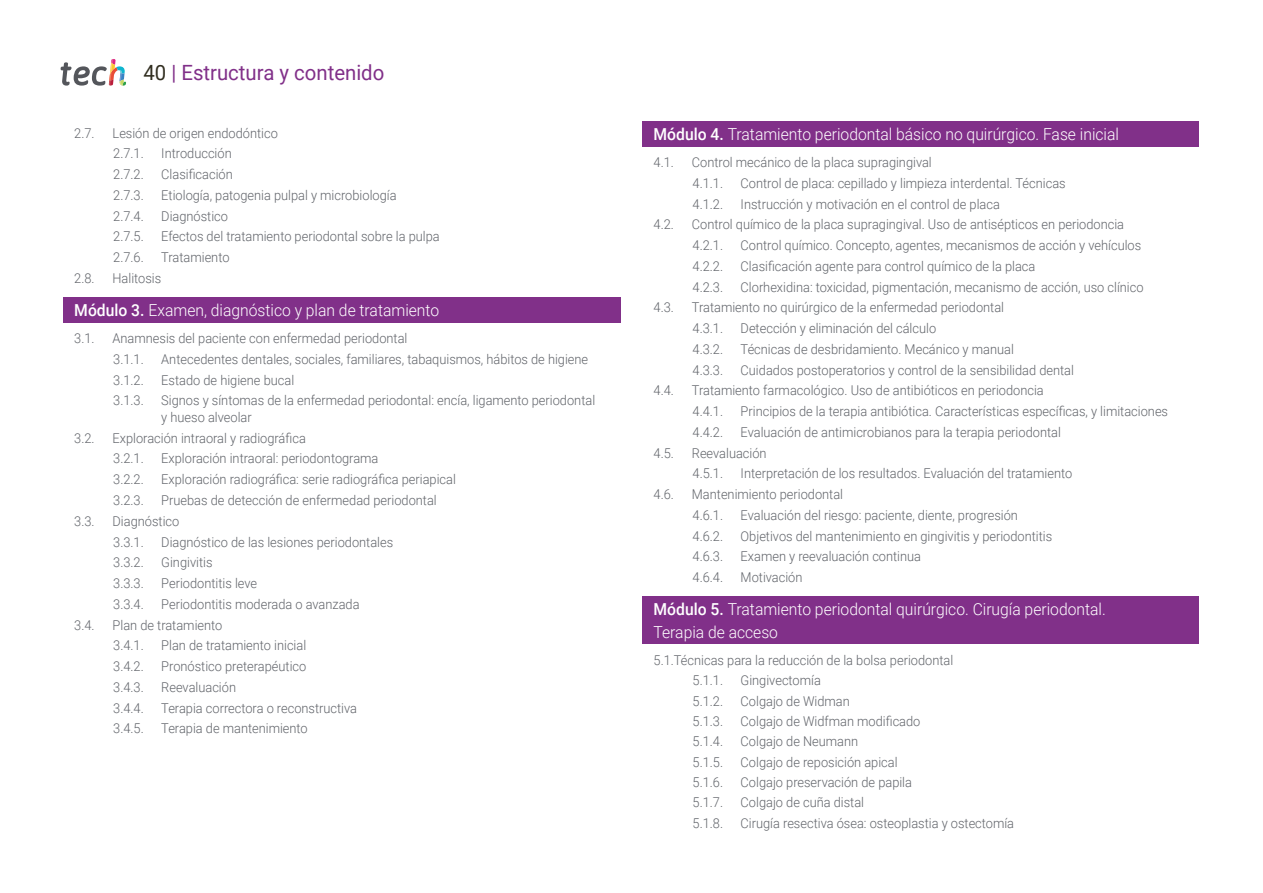
<style>
.page{position:relative;width:1263px;height:893px;background:#fff}
.page>*{position:absolute;margin:0;border:0;box-sizing:border-box;transform-origin:0 0}
.t1{font:21px "Roboto";color:#813089}
.t2{font:300 16.5px/22.5px "Roboto";color:#fff;scale:.95 1}
.t3{font:300 13.5px/20.7px "Roboto";color:#61646a;scale:.95 1}
.s1{color:#312e20}
.s2{font-weight:500}
</style>
<div class="page">
<svg style="left:61px;top:59px;width:65px;height:27px"></svg>
<div style="left:63px;top:297px;width:558px;height:25px;background:#813089"></div>
<div style="left:642px;top:121px;width:557px;height:25px;background:#813089"></div>
<div style="left:642px;top:596px;width:557px;height:48px;background:#813089"></div>
<h1 class="t1" style="left:144px;top:57px;width:242px"><span class="s1">40</span> | Estructura y contenido</h1>
<p class="t3" style="left:74px;top:122px;width:23px">2.7.</p>
<p class="t3" style="left:113px;top:122px;width:176px">Lesión de origen endodóntico<br>2.7.1.</p>
<p class="t3" style="left:161px;top:143px;width:76px">Introducción</p>
<p class="t3" style="left:113px;top:164px;width:34px">2.7.2.</p>
<p class="t3" style="left:161px;top:164px;width:77px">Clasificación</p>
<p class="t3" style="left:113px;top:184px;width:34px">2.7.3.</p>
<p class="t3" style="left:161px;top:184px;width:249px">Etiología, patogenia pulpal y microbiología</p>
<p class="t3" style="left:113px;top:205px;width:34px">2.7.4.</p>
<p class="t3" style="left:161px;top:205px;width:72px">Diagnóstico</p>
<p class="t3" style="left:113px;top:226px;width:34px">2.7.5.</p>
<p class="t3" style="left:161px;top:226px;width:294px">Efectos del tratamiento periodontal sobre la pulpa</p>
<p class="t3" style="left:113px;top:247px;width:34px">2.7.6.</p>
<p class="t3" style="left:161px;top:247px;width:73px">Tratamiento</p>
<p class="t3" style="left:74px;top:267px;width:23px">2.8.</p>
<p class="t3" style="left:113px;top:267px;width:53px">Halitosis</p>
<p class="t2" style="left:74px;top:298px;width:386px"><span class="s2">Módulo 3.</span> Examen, diagnóstico y plan de tratamiento</p>
<p class="t3" style="left:74px;top:328px;width:23px">3.1.</p>
<p class="t3" style="left:113px;top:328px;width:312px">Anamnesis del paciente con enfermedad periodontal<br>3.1.1.</p>
<p class="t3" style="left:161px;top:348px;width:451px">Antecedentes dentales, sociales, familiares, tabaquismos, hábitos de higiene</p>
<p class="t3" style="left:113px;top:369px;width:34px">3.1.2.</p>
<p class="t3" style="left:161px;top:369px;width:141px">Estado de higiene bucal</p>
<p class="t3" style="left:113px;top:390px;width:34px">3.1.3.</p>
<p class="t3" style="left:161px;top:392px;width:458px;line-height:16.5px">Signos y síntomas de la enfermedad periodontal: encía, ligamento periodontal y hueso alveolar</p>
<p class="t3" style="left:74px;top:427px;width:23px">3.2.</p>
<p class="t3" style="left:113px;top:427px;width:205px">Exploración intraoral y radiográfica<br>3.2.1.</p>
<p class="t3" style="left:161px;top:448px;width:230px">Exploración intraoral: periodontograma</p>
<p class="t3" style="left:113px;top:469px;width:34px">3.2.2.</p>
<p class="t3" style="left:161px;top:469px;width:312px">Exploración radiográfica: serie radiográfica periapical</p>
<p class="t3" style="left:113px;top:489px;width:34px">3.2.3.</p>
<p class="t3" style="left:161px;top:489px;width:291px">Pruebas de detección de enfermedad periodontal</p>
<p class="t3" style="left:74px;top:510px;width:23px">3.3.</p>
<p class="t3" style="left:113px;top:510px;width:72px">Diagnóstico<br>3.3.1.</p>
<p class="t3" style="left:161px;top:531px;width:246px">Diagnóstico de las lesiones periodontales</p>
<p class="t3" style="left:113px;top:552px;width:34px">3.3.2.</p>
<p class="t3" style="left:161px;top:552px;width:55px">Gingivitis</p>
<p class="t3" style="left:113px;top:572px;width:34px">3.3.3.</p>
<p class="t3" style="left:161px;top:572px;width:102px">Periodontitis leve</p>
<p class="t3" style="left:113px;top:593px;width:34px">3.3.4.</p>
<p class="t3" style="left:161px;top:593px;width:210px">Periodontitis moderada o avanzada</p>
<p class="t3" style="left:74px;top:614px;width:23px">3.4.</p>
<p class="t3" style="left:113px;top:614px;width:117px">Plan de tratamiento<br>3.4.1.</p>
<p class="t3" style="left:161px;top:635px;width:154px">Plan de tratamiento inicial</p>
<p class="t3" style="left:113px;top:655px;width:34px">3.4.2.</p>
<p class="t3" style="left:161px;top:655px;width:154px">Pronóstico preterapéutico</p>
<p class="t3" style="left:113px;top:676px;width:34px">3.4.3.</p>
<p class="t3" style="left:161px;top:676px;width:80px">Reevaluación</p>
<p class="t3" style="left:113px;top:697px;width:34px">3.4.4.</p>
<p class="t3" style="left:161px;top:697px;width:208px">Terapia correctora o reconstructiva</p>
<p class="t3" style="left:113px;top:718px;width:34px">3.4.5.</p>
<p class="t3" style="left:161px;top:718px;width:156px">Terapia de mantenimiento</p>
<p class="t2" style="left:654px;top:122px;width:491px"><span class="s2">Módulo 4.</span> Tratamiento periodontal básico no quirúrgico. Fase inicial</p>
<p class="t3" style="left:654px;top:151px;width:23px">4.1.</p>
<p class="t3" style="left:692px;top:151px;width:254px">Control mecánico de la placa supragingival<br>4.1.1.</p>
<p class="t3" style="left:741px;top:172px;width:344px">Control de placa: cepillado y limpieza interdental. Técnicas</p>
<p class="t3" style="left:693px;top:193px;width:34px">4.1.2.</p>
<p class="t3" style="left:741px;top:193px;width:274px">Instrucción y motivación en el control de placa</p>
<p class="t3" style="left:654px;top:214px;width:23px">4.2.</p>
<p class="t3" style="left:692px;top:214px;width:456px">Control químico de la placa supragingival. Uso de antisépticos en periodoncia<br>4.2.1.</p>
<p class="t3" style="left:741px;top:234px;width:423px">Control químico. Concepto, agentes, mecanismos de acción y vehículos</p>
<p class="t3" style="left:693px;top:255px;width:34px">4.2.2.</p>
<p class="t3" style="left:741px;top:255px;width:312px">Clasificación agente para control químico de la placa</p>
<p class="t3" style="left:693px;top:276px;width:34px">4.2.3.</p>
<p class="t3" style="left:741px;top:276px;width:426px">Clorhexidina: toxicidad, pigmentación, mecanismo de acción, uso clínico</p>
<p class="t3" style="left:654px;top:297px;width:23px">4.3.</p>
<p class="t3" style="left:692px;top:297px;width:330px">Tratamiento no quirúrgico de la enfermedad periodontal<br>4.3.1.</p>
<p class="t3" style="left:741px;top:317px;width:207px">Detección y eliminación del cálculo</p>
<p class="t3" style="left:693px;top:338px;width:34px">4.3.2.</p>
<p class="t3" style="left:741px;top:338px;width:289px">Técnicas de desbridamiento. Mecánico y manual</p>
<p class="t3" style="left:693px;top:359px;width:34px">4.3.3.</p>
<p class="t3" style="left:741px;top:359px;width:352px">Cuidados postoperatorios y control de la sensibilidad dental</p>
<p class="t3" style="left:654px;top:380px;width:23px">4.4.</p>
<p class="t3" style="left:692px;top:380px;width:372px">Tratamiento farmacológico. Uso de antibióticos en periodoncia<br>4.4.1.</p>
<p class="t3" style="left:741px;top:400px;width:451px">Principios de la terapia antibiótica. Características específicas, y limitaciones</p>
<p class="t3" style="left:693px;top:421px;width:34px">4.4.2.</p>
<p class="t3" style="left:741px;top:421px;width:339px">Evaluación de antimicrobianos para la terapia periodontal</p>
<p class="t3" style="left:654px;top:442px;width:23px">4.5.</p>
<p class="t3" style="left:692px;top:442px;width:80px">Reevaluación<br>4.5.1.</p>
<p class="t3" style="left:741px;top:463px;width:351px">Interpretación de los resultados. Evaluación del tratamiento</p>
<p class="t3" style="left:654px;top:483px;width:23px">4.6.</p>
<p class="t3" style="left:692px;top:483px;width:161px">Mantenimiento periodontal<br>4.6.1.</p>
<p class="t3" style="left:741px;top:504px;width:293px">Evaluación del riesgo: paciente, diente, progresión</p>
<p class="t3" style="left:693px;top:525px;width:34px">4.6.2.</p>
<p class="t3" style="left:741px;top:525px;width:330px">Objetivos del mantenimiento en gingivitis y periodontitis</p>
<p class="t3" style="left:693px;top:546px;width:34px">4.6.3.</p>
<p class="t3" style="left:741px;top:546px;width:191px">Examen y reevaluación continua</p>
<p class="t3" style="left:693px;top:566px;width:34px">4.6.4.</p>
<p class="t3" style="left:741px;top:566px;width:67px">Motivación</p>
<p class="t2" style="left:654px;top:598px;width:477px"><span class="s2">Módulo 5.</span> Tratamiento periodontal quirúrgico. Cirugía periodontal.<br>Terapia de acceso</p>
<p class="t3" style="left:693px;top:649px;width:276px;text-indent:-39px">5.1.Técnicas para la reducción de la bolsa periodontal<br>5.1.1.</p>
<p class="t3" style="left:741px;top:670px;width:86px">Gingivectomía</p>
<p class="t3" style="left:693px;top:690px;width:34px">5.1.2.</p>
<p class="t3" style="left:741px;top:690px;width:116px">Colgajo de Widman</p>
<p class="t3" style="left:693px;top:710px;width:34px">5.1.3.</p>
<p class="t3" style="left:741px;top:710px;width:191px">Colgajo de Widfman modificado</p>
<p class="t3" style="left:693px;top:731px;width:34px">5.1.4.</p>
<p class="t3" style="left:741px;top:731px;width:125px">Colgajo de Neumann</p>
<p class="t3" style="left:693px;top:751px;width:34px">5.1.5.</p>
<p class="t3" style="left:741px;top:751px;width:167px">Colgajo de reposición apical</p>
<p class="t3" style="left:693px;top:771px;width:34px">5.1.6.</p>
<p class="t3" style="left:741px;top:771px;width:182px">Colgajo preservación de papila</p>
<p class="t3" style="left:693px;top:792px;width:34px">5.1.7.</p>
<p class="t3" style="left:741px;top:792px;width:132px">Colgajo de cuña distal</p>
<p class="t3" style="left:693px;top:812px;width:34px">5.1.8.</p>
<p class="t3" style="left:741px;top:812px;width:289px">Cirugía resectiva ósea: osteoplastia y ostectomía</p>
</div>
